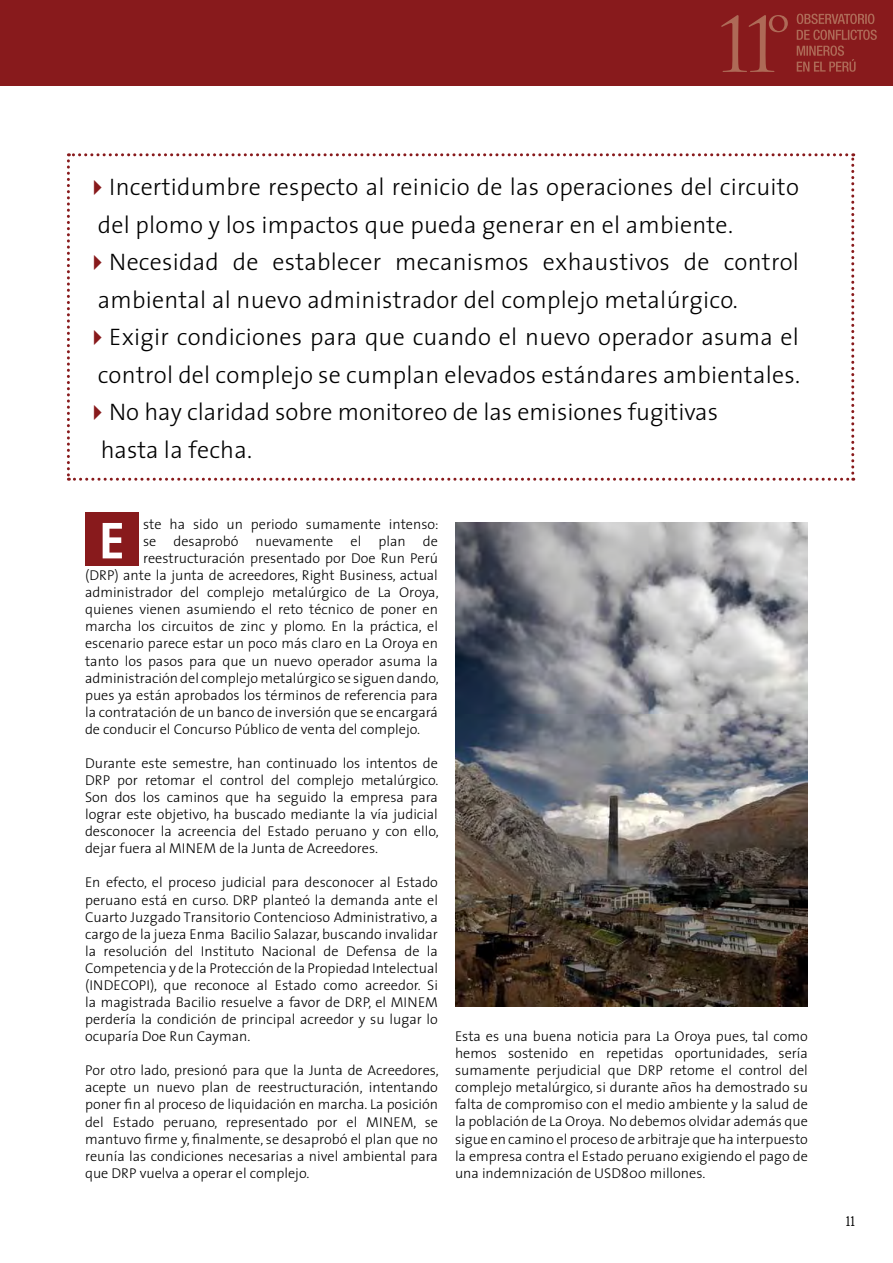
<style>
.page{position:relative;width:893px;height:1263px;background:#fff}
.page>*{position:absolute;margin:0;border:0;box-sizing:border-box;transform-origin:0 0}
.t1{font:700 52.5px "The Sans";color:#fff}
.t2{font:300 24px/37.5px "The Sans";letter-spacing:.01em;color:#000}
.t3{font:15px "Amplitude Cond";color:#000}
.t4{font:300 14.25px/17.1px "The Sans";color:#000;text-align:justify}
.s1{color:#881a1c}
</style>
<div class="page">
<div style="left:0;top:0;width:893px;height:85px;background:#881a1c"></div>
<svg style="left:797px;top:46px;width:59px;height:26px"></svg>
<svg style="left:797px;top:30px;width:80px;height:10px"></svg>
<svg style="left:797px;top:14px;width:77px;height:10px"></svg>
<svg style="left:721px;top:15px;width:67px;height:57px"></svg>
<svg style="left:67px;top:153px;width:787px;height:328px"></svg>
<div style="left:85px;top:512px;width:54px;height:54px;background:#881a1c"></div>
<img style="left:455px;top:523px;width:353px;height:484px">
<h2 class="t2" style="left:98px;top:167px;width:703px;text-indent:-13px"><span class="s1">✔</span>Incertidumbre respecto al reinicio de las operaciones del circuito del plomo y los impactos que pueda generar en el ambiente.</h2>
<h2 class="t2" style="left:98px;top:242px;width:703px;text-indent:-13px"><span class="s1">✔</span>Necesidad de establecer mecanismos exhaustivos de control ambiental al nuevo administrador del complejo metalúrgico.</h2>
<h2 class="t2" style="left:85px;top:317px;width:716px;text-align:center"><span class="s1">✔</span>Exigir condiciones para que cuando el nuevo operador asuma el control del complejo se cumplan elevados estándares ambientales.</h2>
<h2 class="t2" style="left:101px;top:392px;width:619px;text-indent:-16px"><span class="s1">✔</span>No hay claridad sobre monitoreo de las emisiones fugitivas hasta la fecha.</h2>
<p class="t4" style="left:143px;top:515px;width:297px">ste ha sido un periodo sumamente intenso:</p>
<p class="t4" style="left:143px;top:532px;width:296px">se desaprobó nuevamente el plan de</p>
<p class="t4" style="left:143px;top:549px;width:296px">reestructuración presentado por Doe Run Perú</p>
<p class="t4" style="left:85px;top:566px;width:354px">(DRP) ante la junta de acreedores, Right Business, actual</p>
<p class="t4" style="left:85px;top:583px;width:355px">administrador del complejo metalúrgico de La Oroya,</p>
<p class="t4" style="left:85px;top:600px;width:354px">quienes vienen asumiendo el reto técnico de poner en</p>
<p class="t4" style="left:85px;top:617px;width:354px">marcha los circuitos de zinc y plomo. En la práctica, el</p>
<p class="t4" style="left:85px;top:635px;width:354px">escenario parece estar un poco más claro en La Oroya en</p>
<p class="t4" style="left:85px;top:652px;width:354px">tanto los pasos para que un nuevo operador asuma la</p>
<p class="t4" style="left:85px;top:669px;width:355px">administración del complejo metalúrgico se siguen dando,</p>
<p class="t4" style="left:85px;top:686px;width:354px">pues ya están aprobados los términos de referencia para</p>
<p class="t4" style="left:85px;top:703px;width:354px">la contratación de un banco de inversión que se encargará</p>
<p class="t4" style="left:85px;top:720px;width:336px">de conducir el Concurso Público de venta del complejo.</p>
<p class="t4" style="left:85px;top:754px;width:355px">Durante este semestre, han continuado los intentos de DRP por retomar el control del complejo metalúrgico.<br>Son dos los caminos que ha seguido la empresa para lograr este objetivo, ha buscado mediante la vía judicial desconocer la acreencia del Estado peruano y con ello, dejar fuera al MINEM de la Junta de Acreedores.</p>
<p class="t4" style="left:85px;top:874px;width:354px">En efecto, el proceso judicial para desconocer al Estado peruano está en curso. DRP planteó la demanda ante el Cuarto Juzgado Transitorio Contencioso Administrativo, a cargo de la jueza Enma Bacilio Salazar, buscando invalidar la resolución del Instituto Nacional de Defensa de la Competencia y de la Protección de la Propiedad Intelectual (INDECOPI), que reconoce al Estado como acreedor. Si la magistrada Bacilio resuelve a favor de DRP, el MINEM perdería la condición de principal acreedor y su lugar lo ocuparía Doe Run Cayman.</p>
<p class="t4" style="left:85px;top:1061px;width:355px">Por otro lado, presionó para que la Junta de Acreedores, acepte un nuevo plan de reestructuración, intentando poner fin al proceso de liquidación en marcha. La posición del Estado peruano, representado por el MINEM, se mantuvo firme y, finalmente, se desaprobó el plan que no reunía las condiciones necesarias a nivel ambiental para que DRP vuelva a operar el complejo.</p>
<h1 class="t1" style="left:99px;top:497px;width:21px">E</h1>
<p class="t4" style="left:455px;top:1027px;width:354px">Esta es una buena noticia para La Oroya pues, tal como hemos sostenido en repetidas oportunidades, sería sumamente perjudicial que DRP retome el control del complejo metalúrgico, si durante años ha demostrado su falta de compromiso con el medio ambiente y la salud de la población de La Oroya. No debemos olvidar además que sigue en camino el proceso de arbitraje que ha interpuesto la empresa contra el Estado peruano exigiendo el pago de una indemnización de USD800 millones.</p>
<p class="t3" style="left:846px;top:1213px;width:11px">11</p>
</div>
